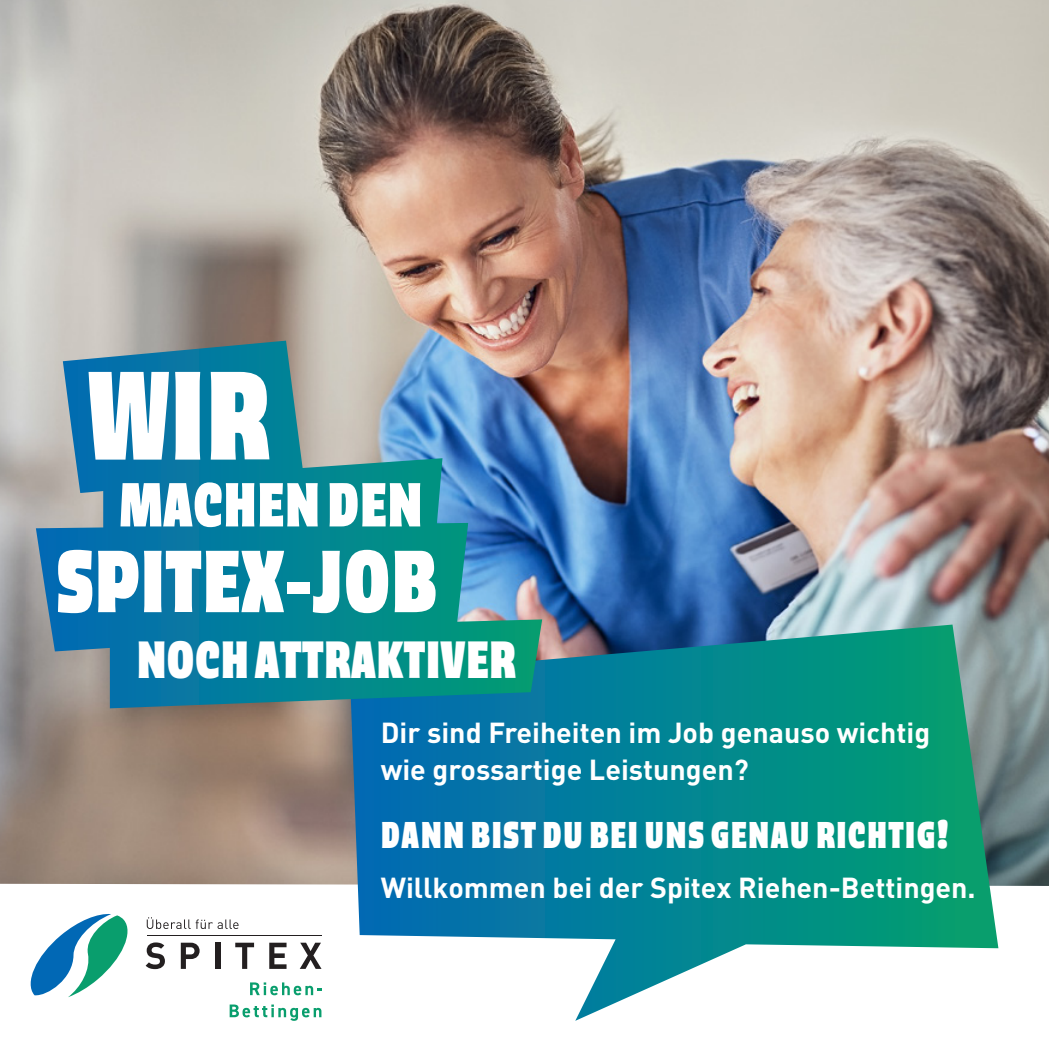
<style>
.page{position:relative;width:1049px;height:1049px;background:#fff}
.page>*{position:absolute;margin:0;border:0;box-sizing:border-box;transform-origin:0 0}
.t1{font:118px "Dunkel Sans Condensedv 0.7";color:#fff}
.t2{font:82.5px "Dunkel Sans Condensedv 0.7";letter-spacing:.01em;color:#fff}
.t3{font:58.25px "Dunkel Sans Condensedv 0.7";letter-spacing:.01em;color:#fff}
.t4{font:49.25px "Dunkel Sans Condensedv 0.7";letter-spacing:.01em;color:#fff}
.t5{font:35px "Dunkel Sans Condensedv 0.7";letter-spacing:.04em;color:#fff}
.t6{font:700 28.5px/36.5px "DIN Pro";color:#fff}
</style>
<div class="page">
<img style="left:0;top:0;width:1049px;height:886px">
<svg style="left:350px;top:624px;width:648px;height:397px"></svg>
<svg style="left:36px;top:341px;width:506px;height:367px;background:#328aa3"></svg>
<svg style="left:30px;top:914px;width:98px;height:83px"></svg>
<svg style="left:146px;top:942px;width:19px;height:27px"></svg>
<svg style="left:181px;top:943px;width:19px;height:26px"></svg>
<div style="left:215px;top:943px;width:5px;height:26px;background:#231f20"></div>
<svg style="left:235px;top:943px;width:19px;height:26px"></svg>
<svg style="left:269px;top:943px;width:17px;height:26px"></svg>
<svg style="left:300px;top:943px;width:21px;height:26px"></svg>
<hr style="left:147px;top:935px;width:174px;height:1px;background:#231f20">
<svg style="left:147px;top:917px;width:92px;height:12px"></svg>
<svg style="left:250px;top:982px;width:72px;height:13px"></svg>
<svg style="left:230px;top:1004px;width:91px;height:17px"></svg>
<h1 class="t1" style="left:88px;top:343px;width:183px">WIR</h1>
<h3 class="t3" style="left:119px;top:469px;width:305px">MACHEN DEN</h3>
<h2 class="t2" style="left:56px;top:531px;width:382px">SPITEX-JOB</h2>
<h3 class="t4" style="left:137px;top:630px;width:381px">NOCH ATTRAKTIVER</h3>
<p class="t6" style="left:381px;top:714px;width:551px">Dir sind Freiheiten im Job genauso wichtig wie grossartige Leistungen?</p>
<p class="t5" style="left:381px;top:813px;width:570px">DANN BIST DU BEI UNS GENAU RICHTIG!</p>
<p class="t6" style="left:381px;top:869px;width:596px">Willkommen bei der Spitex Riehen-Bettingen.</p>
</div>
